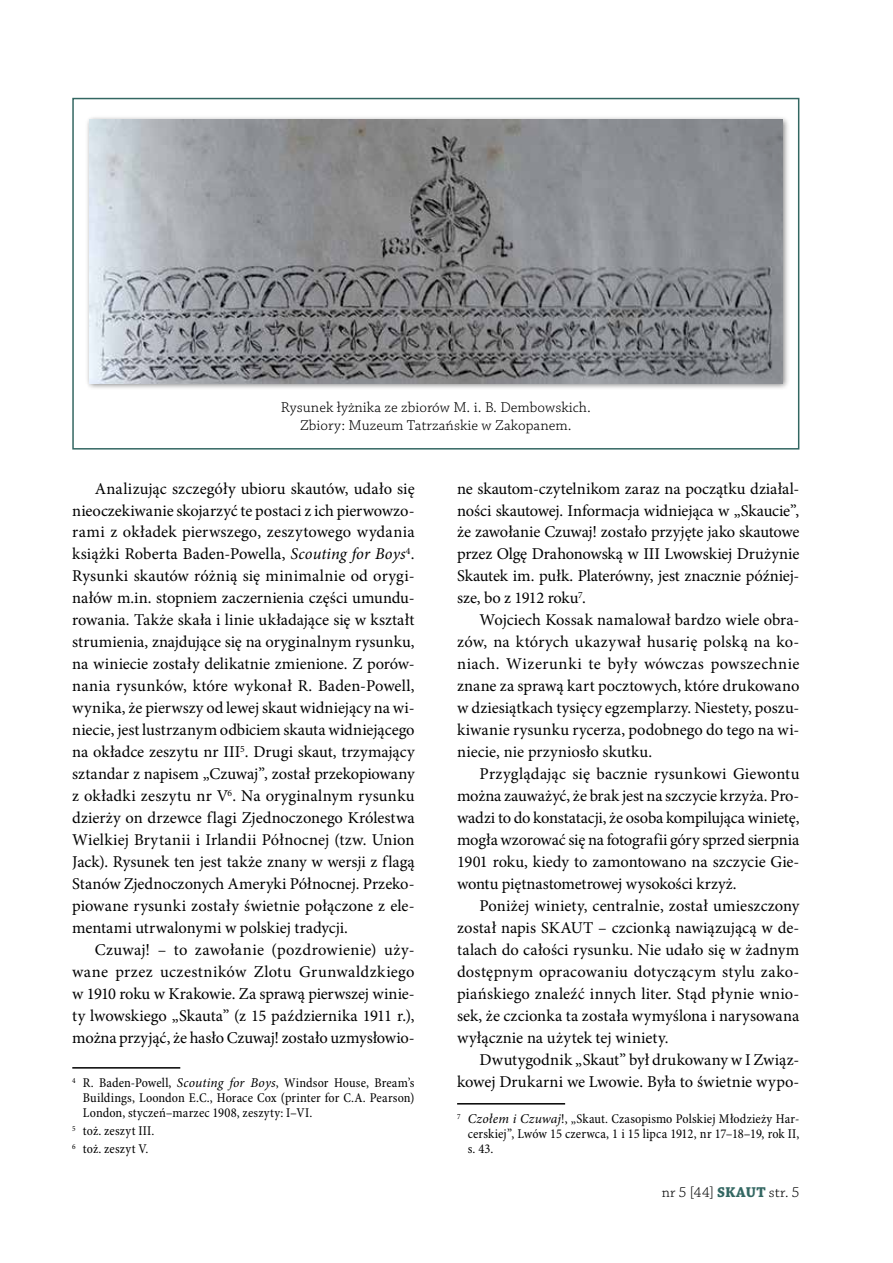
<style>
.page{position:relative;width:893px;height:1263px;background:#fff}
.page>*{position:absolute;margin:0;border:0;box-sizing:border-box;transform-origin:0 0}
.t1{font:16.5px/22px "Minion Pro";color:#000;text-align:justify}
.t2{font:15px/18px "Chaparral Pro Light Capt";color:#000;text-align:center}
.t3{font:300 15px "Chaparral Pro";letter-spacing:.02em;color:#000}
.t4{font:condensed 13.5px/15px "Minion Pro";letter-spacing:.01em;color:#000;text-align:justify}
.s1{font-style:italic}
.s2{font-style:italic;font-stretch:normal}
.s3{font-weight:700;color:#336762}
</style>
<div class="page">
<hr style="left:72px;top:1067px;width:108px;height:1px;background:#000">
<hr style="left:457px;top:1103px;width:108px;height:1px;background:#000">
<div style="left:72px;top:98px;width:727px;height:352px;border:2px solid #336762"></div>
<div style="left:85px;top:115px;width:705px;height:276px;background:#000;opacity:.5"></div>
<img style="left:89px;top:120px;width:693px;height:264px">
<p class="t2" style="left:281px;top:399px;width:311px">Rysunek łyżnika ze zbiorów M. i. B. Dembowskich.<br>Zbiory: Muzeum Tatrzańskie w Zakopanem.</p>
<p class="t1" style="left:72px;top:477px;width:344px;text-indent:23px">Analizując szczegóły ubioru skautów, udało się nieoczekiwanie skojarzyć te postaci z ich pierwowzo&shy;rami z okładek pierwszego, zeszytowego wydania książki Roberta Baden-Powella, <span class="s1">Scouting for Boys</span><sup>4</sup>.<br>Rysunki skautów różnią się minimalnie od orygi&shy;nałów m.in. stopniem zaczernienia części umundu&shy;rowania. Także skała i linie układające się w kształt strumienia, znajdujące się na oryginalnym rysunku, na winiecie zostały delikatnie zmienione. Z porów&shy;nania rysunków, które wykonał R. Baden-Powell, wynika, że pierwszy od lewej skaut widniejący na wi&shy;niecie, jest lustrzanym odbiciem skauta widniejącego na okładce zeszytu nr III<sup>5</sup>. Drugi skaut, trzymający sztandar z napisem „Czuwaj”, został przekopiowany z okładki zeszytu nr V<sup>6</sup>. Na oryginalnym rysunku dzierży on drzewce flagi Zjednoczonego Królestwa Wielkiej Brytanii i Irlandii Północnej (tzw. Union Jack). Rysunek ten jest także znany w wersji z flagą Stanów Zjednoczonych Ameryki Północnej. Przeko&shy;piowane rysunki zostały świetnie połączone z ele&shy;mentami utrwalonymi w polskiej tradycji.</p>
<p class="t1" style="left:72px;top:939px;width:344px;text-indent:22px">Czuwaj! – to zawołanie (pozdrowienie) uży&shy;wane przez uczestników Zlotu Grunwaldzkiego w 1910 roku w Krakowie. Za sprawą pierwszej winie&shy;ty lwowskiego „Skauta” (z 15 października 1911 r.), można przyjąć, że hasło Czuwaj! zostało uzmysłowio-</p>
<p class="t4" style="left:83px;top:1076px;width:333px;text-indent:-11px"><sup>4</sup> R. Baden-Powell, <span class="s2">Scouting for Boys</span>, Windsor House, Bream’s Buildings, Loondon E.C., Horace Cox (printer for C.A. Pearson)<br>London, styczeń–marzec 1908, zeszyty: I–VI.</p>
<p class="t4" style="left:72px;top:1122px;width:84px;line-height:18px"><sup>5</sup> toż. zeszyt III.<br><sup>6</sup> toż. zeszyt V.</p>
<p class="t1" style="left:457px;top:477px;width:344px">ne skautom-czytelnikom zaraz na początku działal&shy;ności skautowej. Informacja widniejąca w „Skaucie”, że zawołanie Czuwaj! zostało przyjęte jako skautowe przez Olgę Drahonowską w III Lwowskiej Drużynie Skautek im. pułk. Platerówny, jest znacznie później&shy;sze, bo z 1912 roku<sup>7</sup>.</p>
<p class="t1" style="left:457px;top:609px;width:344px;text-indent:22px">Wojciech Kossak namalował bardzo wiele obra&shy;zów, na których ukazywał husarię polską na ko&shy;niach. Wizerunki te były wówczas powszechnie znane za sprawą kart pocztowych, które drukowano w dziesiątkach tysięcy egzemplarzy. Niestety, poszu&shy;kiwanie rysunku rycerza, podobnego do tego na wi&shy;niecie, nie przyniosło skutku.</p>
<p class="t1" style="left:457px;top:763px;width:344px;text-indent:22px">Przyglądając się bacznie rysunkowi Giewontu można zauważyć, że brak jest na szczycie krzyża. Pro&shy;wadzi to do konstatacji, że osoba kompilująca winietę, mogła wzorować się na fotografii góry sprzed sierpnia 1901 roku, kiedy to zamontowano na szczycie Gie&shy;wontu piętnastometrowej wysokości krzyż.</p>
<p class="t1" style="left:457px;top:895px;width:344px;text-indent:22px">Poniżej winiety, centralnie, został umieszczony został napis SKAUT – czcionką nawiązującą w de&shy;talach do całości rysunku. Nie udało się w żadnym dostępnym opracowaniu dotyczącym stylu zako&shy;piańskiego znaleźć innych liter. Stąd płynie wnio&shy;sek, że czcionka ta została wymyślona i narysowana wyłącznie na użytek tej winiety.</p>
<p class="t1" style="left:457px;top:1049px;width:344px;text-align:right">Dwutygodnik „Skaut” był drukowany w I Związ&shy;kowej Drukarni we Lwowie. Była to świetnie wypo-</p>
<p class="t4" style="left:468px;top:1112px;width:333px;text-indent:-11px"><sup>7</sup> <span class="s2">Czołem i Czuwaj</span>!, „Skaut. Czasopismo Polskiej Młodzieży Har&shy;cerskiej”, Lwów 15 czerwca, 1 i 15 lipca 1912, nr 17–18–19, rok II, s. 43.</p>
<p class="t3" style="left:662px;top:1184px;width:139px">nr 5 [44] <span class="s3">SKAUT</span> str. 5</p>
</div>
